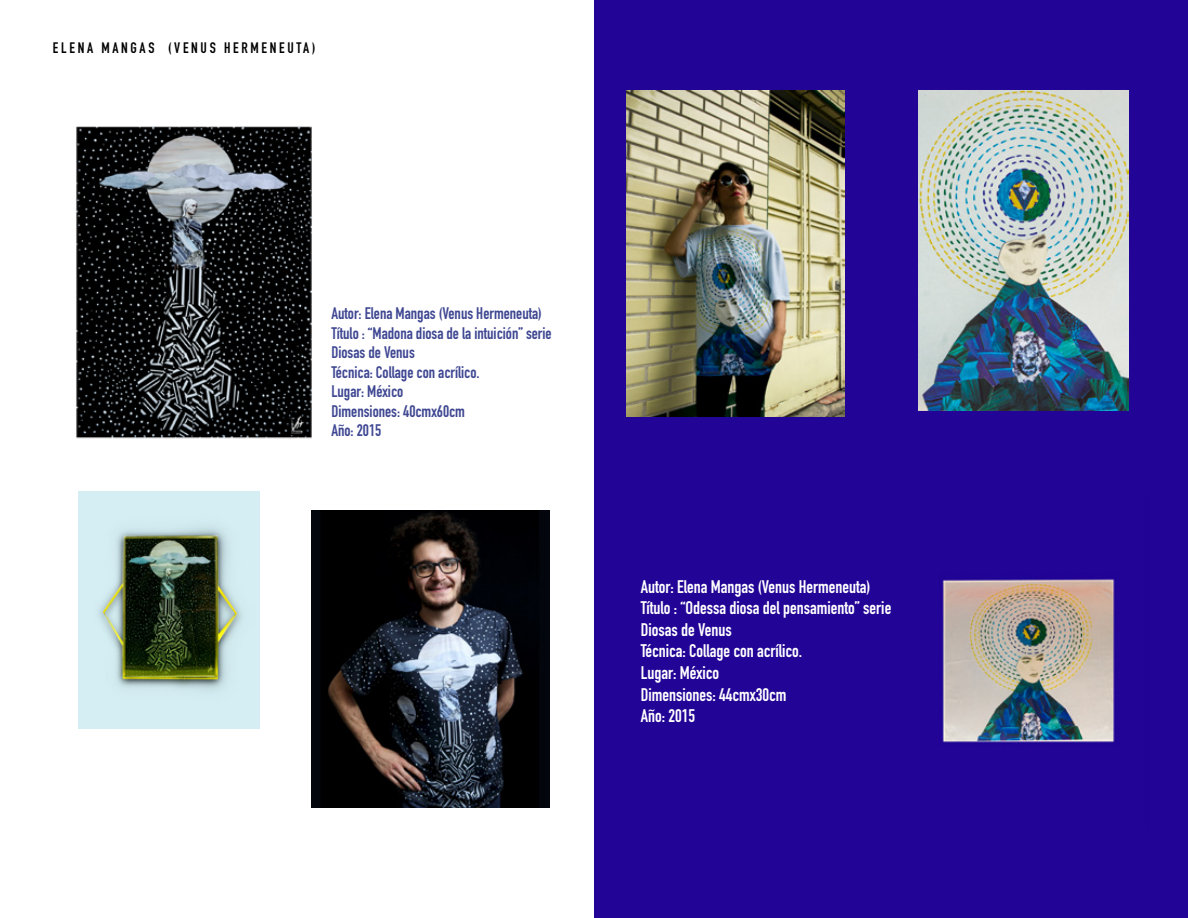
<style>
.page{position:relative;width:1188px;height:918px;background:#fff}
.page>*{position:absolute;margin:0;border:0;box-sizing:border-box;transform-origin:0 0}
.t1{font:700 18px/21.6px "DIN Condensed";color:#fff}
.t2{font:700 16.5px/19.5px "DIN Condensed";color:#3f4792}
.t3{font:700 15px "DIN Condensed";letter-spacing:.18em;color:#000}
</style>
<div class="page">
<div style="left:594px;top:0;width:594px;height:918px;background:#220496"></div>
<img style="left:76px;top:126px;width:236px;height:313px">
<img style="left:311px;top:510px;width:238px;height:297px">
<img style="left:78px;top:492px;width:181px;height:237px">
<img style="left:918px;top:90px;width:210px;height:321px">
<img style="left:942px;top:579px;width:173px;height:165px">
<img style="left:626px;top:90px;width:218px;height:327px">
<p class="t3" style="left:53px;top:38px;width:264px">ELENA MANGAS (VENUS HERMENEUTA)</p>
<p class="t2" style="left:331px;top:304px;width:222px">Autor: Elena Mangas (Venus Hermeneuta)<br>Título : “Madona diosa de la intuición” serie<br>Diosas de Venus<br>Técnica: Collage con acrílico.<br>Lugar: México<br>Dimensiones: 40cmx60cm<br>Año: 2015</p>
<p class="t1" style="left:641px;top:575px;width:252px">Autor: Elena Mangas (Venus Hermeneuta)<br>Título : “Odessa diosa del pensamiento” serie<br>Diosas de Venus<br>Técnica: Collage con acrílico.<br>Lugar: México<br>Dimensiones: 44cmx30cm<br>Año: 2015</p>
</div>
